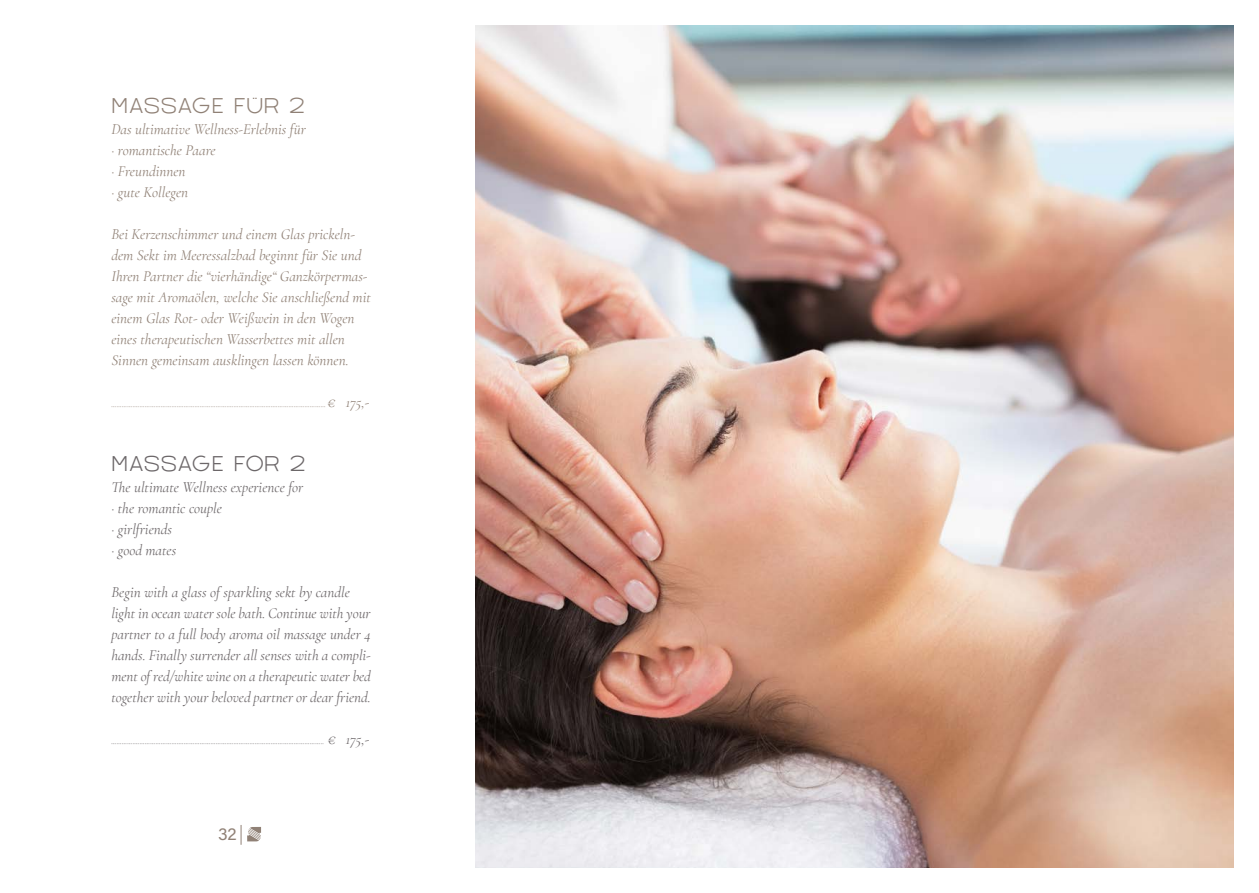
<style>
.page{position:relative;width:1259px;height:893px;background:#fff}
.page>*{position:absolute;margin:0;border:0;box-sizing:border-box;transform-origin:0 0}
.Roscher_A-Z_Überschr{font:300 18px "Barques";letter-spacing:.07em;color:#908176;scale:.95 1}
.t1{font:300 18px "Barques";letter-spacing:.065em;color:#6c6769;scale:.95 1}
.t2{font:17.55px "Acumin Pro";color:#908176}
.Roscher_A-Z_Überschr-2{font:italic 15px/21px "Cormorant";color:#908176}
.Roscher_A-Z_Überschr-3{font:italic 15px/21px "Cormorant";color:#6c6769;text-align:justify}
.Roscher_A-Z_Überschr-4{font:italic 9px "Cormorant";color:#908176}
.Roscher_A-Z_Überschr-5{font:italic 9px "Cormorant";color:#6c6769}
.s1{font-size:15.15px}
.s2{font-size:15px}
</style>
<div class="page">
<img style="left:475px;top:26px;width:758px;height:841px">
<svg style="left:241px;top:825px;width:20px;height:20px"></svg>
<p class="Roscher_A-Z_Überschr" style="left:111px;top:95px;width:205px">MASSAGE FUR 2</p>
<p class="Roscher_A-Z_Überschr-2" style="left:111px;top:119px;width:196px">Das ultimative Wellness-Erlebnis für</p>
<p class="Roscher_A-Z_Überschr-2" style="left:111px;top:140px;width:106px">· romantische Paare</p>
<p class="Roscher_A-Z_Überschr-2" style="left:111px;top:161px;width:76px">· Freundinnen</p>
<p class="Roscher_A-Z_Überschr-2" style="left:111px;top:182px;width:78px">· gute Kollegen</p>
<p class="Roscher_A-Z_Überschr-2" style="left:111px;top:224px;width:261px">Bei Kerzenschimmer und einem Glas prickeln&shy;dem Sekt im Meeressalzbad beginnt für Sie und Ihren Partner die “vierhändige“ Ganzkörpermas&shy;sage mit Aromaölen, welche Sie anschließend mit einem Glas Rot- oder Weißwein in den Wogen eines therapeutischen Wasserbettes mit allen Sinnen gemeinsam ausklingen lassen können.</p>
<p class="Roscher_A-Z_Überschr-4" style="left:111px;top:399px;width:260px">......................................................................................................................... <span class="s1">€</span> <span class="s2">175,-</span></p>
<p class="Roscher_A-Z_Überschr" style="left:253px;top:81px;width:5px">..</p>
<p class="t1" style="left:111px;top:452px;width:206px">MASSAGE FOR 2</p>
<p class="Roscher_A-Z_Überschr-3" style="left:111px;top:477px;width:193px">The ultimate Wellness experience for</p>
<p class="Roscher_A-Z_Überschr-3" style="left:111px;top:498px;width:112px">· the romantic couple</p>
<p class="Roscher_A-Z_Überschr-3" style="left:111px;top:519px;width:62px">· girlfriends</p>
<p class="Roscher_A-Z_Überschr-3" style="left:111px;top:540px;width:66px">· good mates</p>
<p class="Roscher_A-Z_Überschr-3" style="left:111px;top:582px;width:240px">Begin with a glass of sparkling sekt by candle</p>
<p class="Roscher_A-Z_Überschr-3" style="left:111px;top:603px;width:261px">light in ocean water sole bath. Continue with your</p>
<p class="Roscher_A-Z_Überschr-3" style="left:111px;top:624px;width:261px">partner to a full body aroma oil massage under 4 hands. Finally surrender all senses with a compli&shy;ment of red/white wine on a therapeutic water bed together with your beloved partner or dear friend.</p>
<p class="Roscher_A-Z_Überschr-5" style="left:111px;top:736px;width:260px">........................................................................................................................ <span class="s1">€</span> <span class="s2">175,-</span></p>
<p class="t2" style="left:218px;top:821px;width:20px">32</p>
</div>
